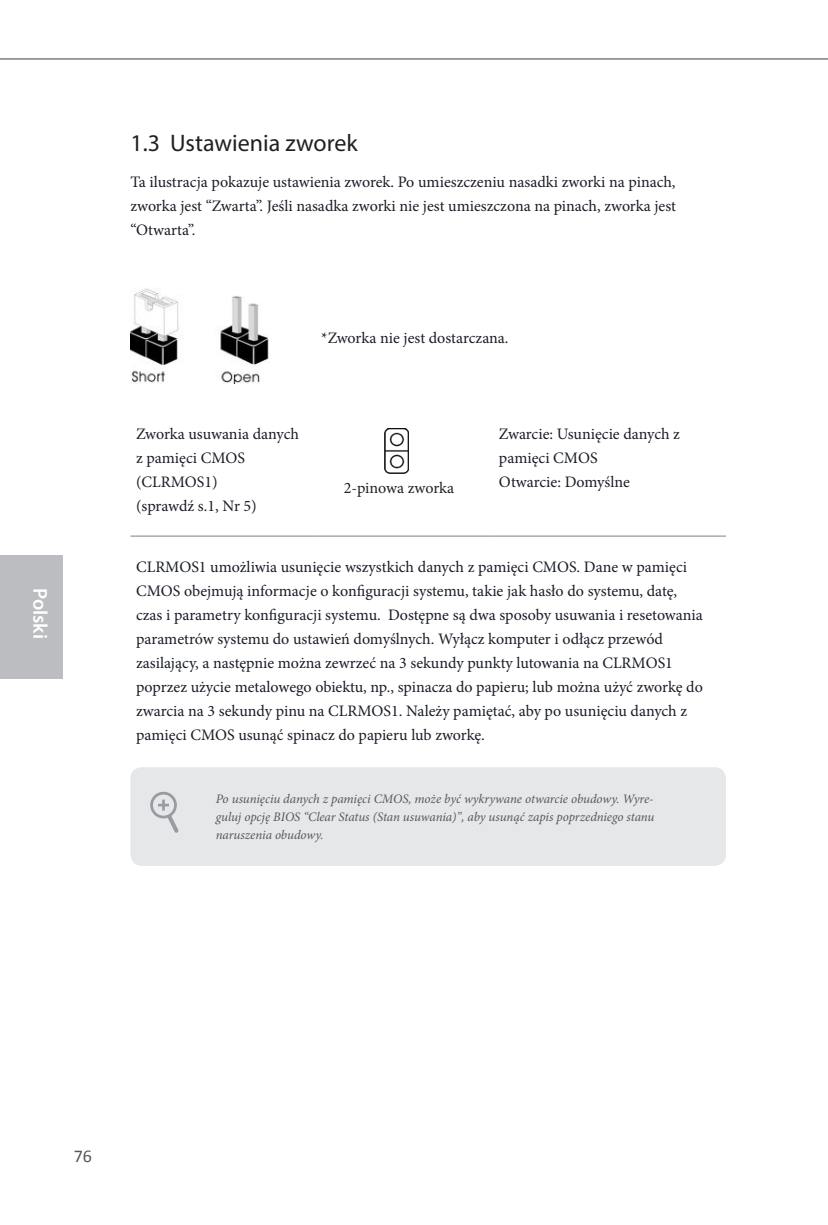
<style>
.page{position:relative;width:828px;height:1225px;background:#fff}
.page>*{position:absolute;margin:0;border:0;box-sizing:border-box;transform-origin:0 0}
.主標{font:24px "Myriad Pro";color:#231f20}
.t1{font:600 20px "Myriad Pro";color:#fff}
.t2{font:18px "Calibri";color:#57585a}
.內文{font:16px/24px "Minion Pro";color:#191d27}
.t3{font:16px "Minion Pro";letter-spacing:-.005em;color:#231f20}
.note內文{font:italic 13px/18px "Minion Pro";letter-spacing:-.01em;color:#57585a;text-align:justify}
</style>
<div class="page">
<div style="left:0;top:555px;width:63px;height:123px;background:#bcbdc0"></div>
<hr style="left:0;top:58px;width:828px;height:2px;background:#939598">
<hr style="left:130px;top:536px;width:183px;height:1px;background:#808080">
<hr style="left:313px;top:536px;width:180px;height:1px;background:#808080">
<hr style="left:493px;top:536px;width:233px;height:1px;background:#808080">
<img style="left:384px;top:428px;width:25px;height:45px">
<img style="left:130px;top:288px;width:139px;height:96px">
<div style="left:130px;top:767px;width:596px;height:99px;background:#e6e7e9;border-radius:11px"></div>
<svg style="left:150px;top:792px;width:29px;height:41px"></svg>
<p class="t1" style="left:53px;top:588px;width:52px;rotate:90deg">Polski</p>
<p class="主標" style="left:130px;top:128px;width:229px">1.3 Ustawienia zworek</p>
<p class="內文" style="left:130px;top:170px;width:547px;text-align:justify">Ta ilustracja pokazuje ustawienia zworek. Po umieszczeniu nasadki zworki na pinach, zworka jest “Zwarta”. Jeśli nasadka zworki nie jest umieszczona na pinach, zworka jest “Otwarta”.</p>
<p class="內文" style="left:321px;top:326px;width:189px">*Zworka nie jest dostarczana.</p>
<p class="內文" style="left:136px;top:421px;width:164px">Zworka usuwania danych z pamięci CMOS</p>
<p class="內文" style="left:136px;top:469px;width:83px">(CLRMOS1)</p>
<p class="內文" style="left:136px;top:493px;width:122px">(sprawdź s.1, Nr 5)</p>
<p class="t3" style="left:344px;top:477px;width:112px">2-pinowa zworka</p>
<p class="內文" style="left:499px;top:421px;width:182px">Zwarcie: Usunięcie danych z pamięci CMOS</p>
<p class="內文" style="left:499px;top:469px;width:132px">Otwarcie: Domyślne</p>
<p class="內文" style="left:136px;top:555px;width:568px">CLRMOS1 umożliwia usunięcie wszystkich danych z pamięci CMOS. Dane w pamięci CMOS obejmują informacje o konfiguracji systemu, takie jak hasło do systemu, datę, czas i parametry konfiguracji systemu. Dostępne są dwa sposoby usuwania i resetowania parametrów systemu do ustawień domyślnych. Wyłącz komputer i odłącz przewód zasilający, a następnie można zewrzeć na 3 sekundy punkty lutowania na CLRMOS1 poprzez użycie metalowego obiektu, np., spinacza do papieru; lub można użyć zworkę do zwarcia na 3 sekundy pinu na CLRMOS1. Należy pamiętać, aby po usunięciu danych z pamięci CMOS usunąć spinacz do papieru lub zworkę.</p>
<p class="note內文" style="left:216px;top:789px;width:440px">Po usunięciu danych z pamięci CMOS, może być wykrywane otwarcie obudowy. Wyre&shy;guluj opcję BIOS “Clear Status (Stan usuwania)”, aby usunąć zapis poprzedniego stanu naruszenia obudowy.</p>
<p class="t2" style="left:74px;top:1144px;width:20px">76</p>
</div>
